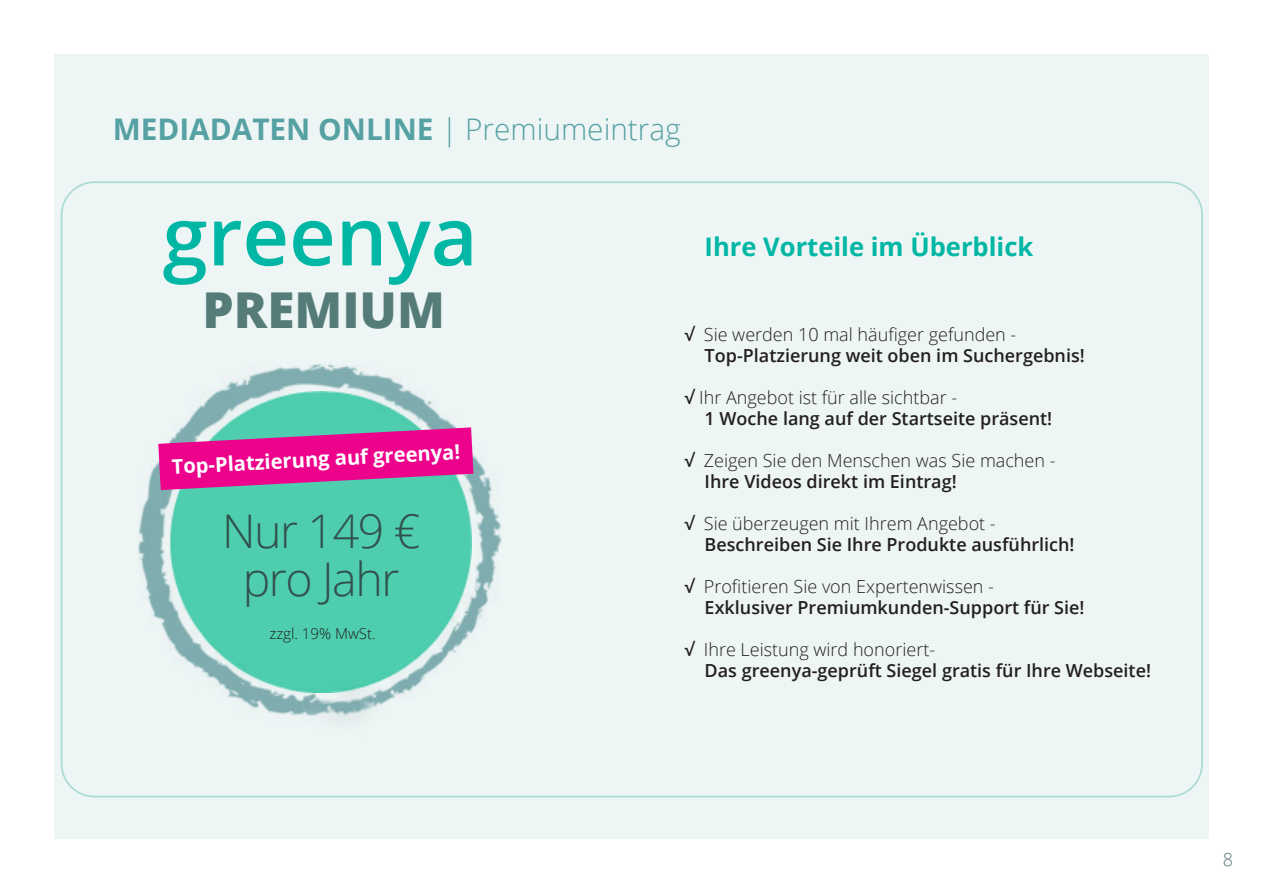
<style>
.page{position:relative;width:1263px;height:893px;background:#fff}
.page>*{position:absolute;margin:0;border:0;box-sizing:border-box;transform-origin:0 0}
.t1{font:600 81px "Open Sans";color:#00b6a4}
.t2{font:800 49.5px "Open Sans";color:#567c7a}
.t3{font:300 46.5px "Open Sans";letter-spacing:-.03em;color:#32504d}
.t4{font:700 29.7px "Open Sans";color:#56a1a3}
.t5{font:700 25.5px "Open Sans";color:#00b6a4}
.t6{font:700 20.1px "Open Sans";color:#fff}
.t7{font:600 18px/21px "Open Sans";color:#231f20}
.t8{font:300 18px "Open Sans";color:#231f20}
.t9{font:300 18px "Open Sans";color:#567c7a}
.t10{font:300 15px "Open Sans";color:#231f20}
.s1{font-weight:300}
.s2{font-weight:600}
</style>
<div class="page">
<div style="left:54px;top:54px;width:1155px;height:785px;background:#eef5f5"></div>
<img style="left:138px;top:364px;width:364px;height:356px">
<svg style="left:158px;top:427px;width:315px;height:63px;background:#c93998"></svg>
<p class="t4" style="left:113px;top:109px;width:570px">MEDIADATEN ONLINE <span class="s1">| Premiumeintrag</span></p>
<p class="t1" style="left:163px;top:180px;width:317px">greenya</p>
<p class="t2" style="left:203px;top:272px;width:244px">PREMIUM</p>
<p class="t6" style="left:171px;top:453px;width:290px;rotate:-3deg">Top-Platzierung auf greenya!</p>
<p class="t3" style="left:222px;top:499px;width:200px">Nur 149 €</p>
<p class="t3" style="left:243px;top:547px;width:158px">pro Jahr</p>
<p class="t10" style="left:269px;top:623px;width:108px">zzgl. 19% MwSt.</p>
<p class="t5" style="left:705px;top:229px;width:330px">Ihre Vorteile im Überblick</p>
<p class="t7" style="left:705px;top:324px;width:382px;text-indent:-20px">√ <span class="s1">Sie werden 10 mal häufiger gefunden -<br></span>Top-Platzierung weit oben im Suchergebnis!</p>
<p class="t8" style="left:685px;top:385px;width:274px"><span class="s2">√</span> Ihr Angebot ist für alle sichtbar -</p>
<p class="t7" style="left:705px;top:408px;width:349px">1 Woche lang auf der Startseite präsent!</p>
<p class="t8" style="left:685px;top:448px;width:372px"><span class="s2">√</span> Zeigen Sie den Menschen was Sie machen -</p>
<p class="t7" style="left:705px;top:471px;width:254px">Ihre Videos direkt im Eintrag!</p>
<p class="t8" style="left:685px;top:511px;width:313px"><span class="s2">√</span> Sie überzeugen mit Ihrem Angebot -</p>
<p class="t7" style="left:705px;top:534px;width:371px">Beschreiben Sie Ihre Produkte ausführlich!</p>
<p class="t7" style="left:705px;top:576px;width:381px;text-indent:-20px">√ <span class="s1">Profitieren Sie von Expertenwissen -<br></span>Exklusiver Premiumkunden-Support für Sie!</p>
<p class="t8" style="left:685px;top:637px;width:252px"><span class="s2">√</span> Ihre Leistung wird honoriert-</p>
<p class="t7" style="left:705px;top:660px;width:448px">Das greenya-geprüft Siegel gratis für Ihre Webseite!</p>
<p class="t9" style="left:1223px;top:847px;width:12px">8</p>
</div>
